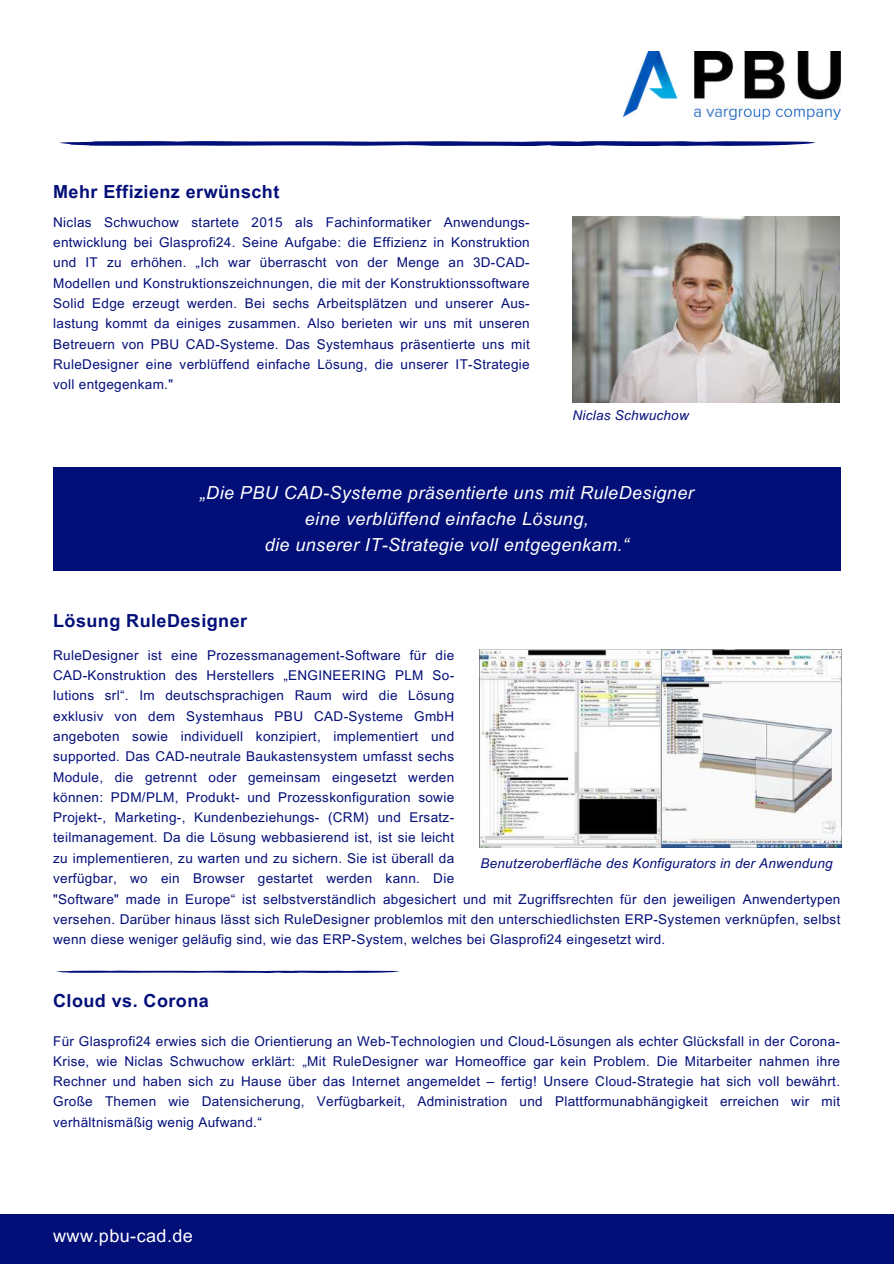
<style>
.page{position:relative;width:894px;height:1264px;background:#fff}
.page>*{position:absolute;margin:0;border:0;box-sizing:border-box;transform-origin:0 0}
.t1{font:italic 18px/25.8px "Arial MT Pro";letter-spacing:.025em;color:#fff;text-align:center}
.t2{font:700 18px "Arial MT Pro";letter-spacing:.025em;color:#030f79}
.t3{font:18px "Arial MT Pro";letter-spacing:.025em;color:#fff}
.t4{font:13.5px/20.2px "Arial MT Pro";letter-spacing:.025em;color:#030f79;text-align:justify}
.t5{font:italic 13.5px "Arial MT Pro";letter-spacing:.02em;color:#030f79}
.s1{color:#fff}
</style>
<div class="page">
<div style="left:0;top:1214px;width:893px;height:49px;background:#030f79"></div>
<img style="left:572px;top:216px;width:267px;height:186px">
<div style="left:53px;top:467px;width:787px;height:104px;background:#030f79"></div>
<img style="left:623px;top:51px;width:216px;height:69px">
<svg style="left:59px;top:141px;width:756px;height:5px;background:#303a91"></svg>
<svg style="left:56px;top:970px;width:343px;height:2px"></svg>
<img style="left:479px;top:649px;width:361px;height:198px">
<h1 class="t2" style="left:53px;top:184px;width:227px">Mehr Effizienz erwünscht</h1>
<p class="t4" style="left:53px;top:214px;width:478px">Niclas Schwuchow startete 2015 als Fachinformatiker Anwendungs&shy;entwicklung bei Glasprofi24. Seine Aufgabe: die Effizienz in Konstruktion und IT zu erhöhen. „Ich war überrascht von der Menge an 3D-CAD-Modellen und Konstruktionszeichnungen, die mit der Konstruktionssoftware Solid Edge erzeugt werden. Bei sechs Arbeitsplätzen und unserer Aus&shy;lastung kommt da einiges zusammen. Also berieten wir uns mit unseren Betreuern von PBU CAD-Systeme. Das Systemhaus präsentierte uns mit RuleDesigner eine verblüffend einfache Lösung, die unserer IT-Strategie voll entgegenkam."</p>
<p class="t5" style="left:572px;top:410px;width:118px">Niclas Schwuchow</p>
<h1 class="t1" style="left:200px;top:482px;width:495px">„Die PBU CAD-Systeme präsentierte uns mit RuleDesigner eine verblüffend einfache Lösung,<br>die unserer IT-Strategie voll entgegenkam.“</h1>
<h1 class="t2" style="left:53px;top:613px;width:195px">Lösung RuleDesigner</h1>
<p class="t4" style="left:53px;top:646px;width:788px;text-align:left">RuleDesigner ist eine Prozessmanagement-Software für die<br>CAD-Konstruktion des Herstellers „ENGINEERING PLM So-<br>lutions srl“. Im deutschsprachigen Raum wird die Lösung<br>exklusiv von dem Systemhaus PBU CAD-Systeme GmbH<br>angeboten sowie individuell konzipiert, implementiert und<br>supported. Das CAD-neutrale Baukastensystem umfasst sechs<br>Module, die getrennt oder gemeinsam eingesetzt werden<br>können: PDM/PLM, Produkt- und Prozesskonfiguration sowie<br>Projekt-, Marketing-, Kundenbeziehungs- (CRM) und Ersatz-<br>teilmanagement. Da die Lösung webbasierend ist, ist sie leicht<br>zu implementieren, zu warten und zu sichern. Sie ist überall da<br>verfügbar, wo ein Browser gestartet werden kann. Die<br><span class="s1">"Software"</span> made in Europe“ ist selbstverständlich abgesichert und mit Zugriffsrechten für den jeweiligen Anwendertypen versehen. Darüber hinaus lässt sich RuleDesigner problemlos mit den unterschiedlichsten ERP-Systemen verknüpfen, selbst wenn diese weniger geläufig sind, wie das ERP-System, welches bei Glasprofi24 eingesetzt wird.</p>
<p class="t5" style="left:480px;top:857px;width:353px">Benutzeroberfläche des Konfigurators in der Anwendung</p>
<h1 class="t2" style="left:53px;top:994px;width:157px">Cloud vs. Corona</h1>
<p class="t4" style="left:53px;top:1032px;width:788px">Für Glasprofi24 erwies sich die Orientierung an Web-Technologien und Cloud-Lösungen als echter Glücksfall in der Corona-Krise, wie Niclas Schwuchow erklärt: „Mit RuleDesigner war Homeoffice gar kein Problem. Die Mitarbeiter nahmen ihre Rechner und haben sich zu Hause über das Internet angemeldet – fertig! Unsere Cloud-Strategie hat sich voll bewährt.<br>Große Themen wie Datensicherung, Verfügbarkeit, Administration und Plattformunabhängigkeit erreichen wir mit verhältnismäßig wenig Aufwand.“</p>
<h1 class="t3" style="left:53px;top:1229px;width:141px">www.pbu-cad.de</h1>
</div>
